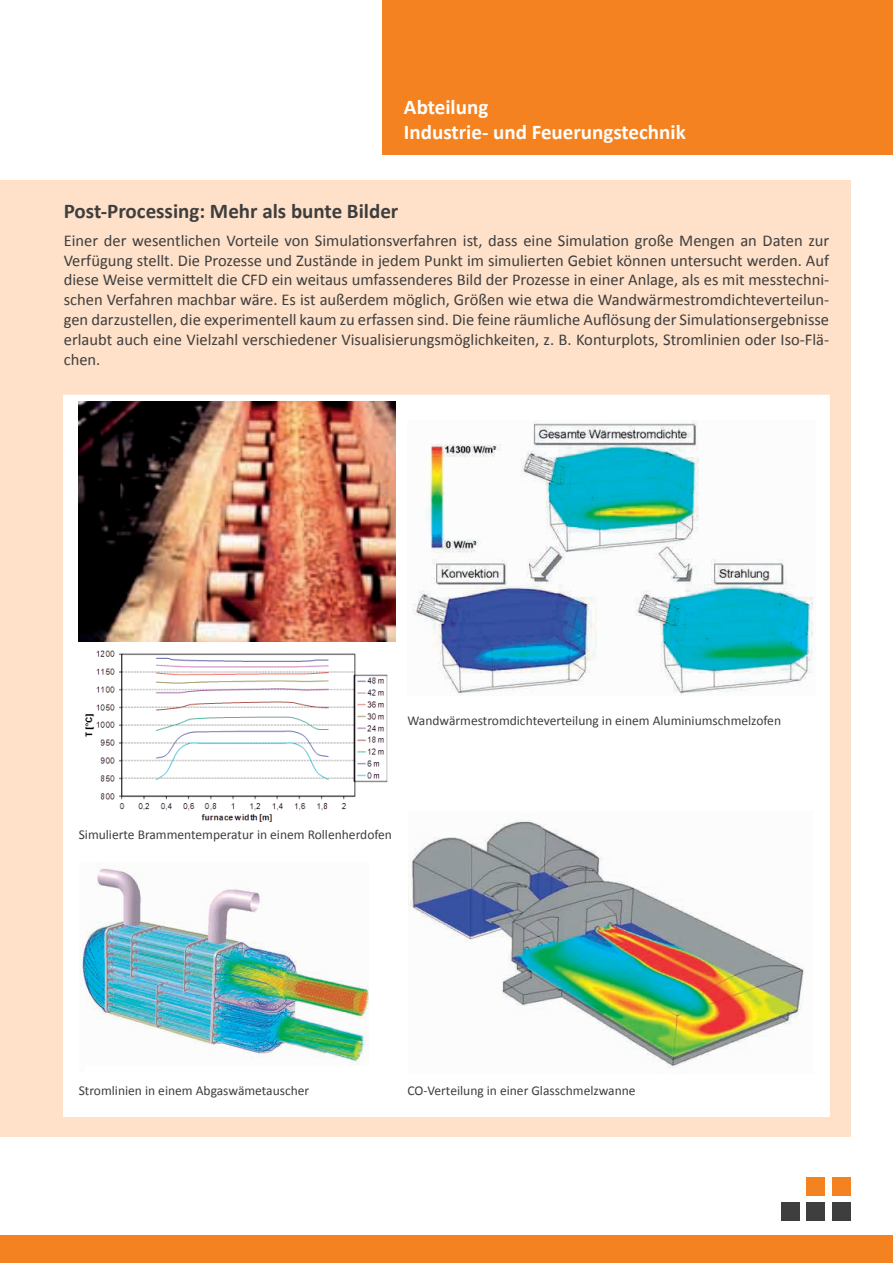
<style>
.page{position:relative;width:893px;height:1263px;background:#fff}
.page>*{position:absolute;margin:0;border:0;box-sizing:border-box;transform-origin:0 0}
.t1{font:700 21px/25.2px "Calibri";color:#fff}
.t2{font:700 21px "Calibri";color:#3e3e3f}
.t3{font:16.5px/19.8px "Calibri";color:#3e3e3f;text-align:justify}
.t4{font:13.5px "Calibri";color:#3e3e3f}
</style>
<div class="page">
<div style="left:0;top:1235px;width:893px;height:28px;background:#f58220"></div>
<div style="left:0;top:180px;width:850px;height:957px;background:#fee1c8"></div>
<div style="left:806px;top:1177px;width:19px;height:18px;background:#f58220"></div>
<div style="left:806px;top:1202px;width:19px;height:18px;background:#3e3e3f"></div>
<div style="left:781px;top:1202px;width:18px;height:18px;background:#3e3e3f"></div>
<div style="left:832px;top:1177px;width:18px;height:18px;background:#f58220"></div>
<div style="left:832px;top:1202px;width:18px;height:18px;background:#3e3e3f"></div>
<div style="left:383px;top:0;width:510px;height:155px;background:#f58220"></div>
<div style="left:63px;top:395px;width:767px;height:722px;background:#fff"></div>
<img style="left:407px;top:420px;width:408px;height:276px">
<img style="left:79px;top:401px;width:317px;height:241px">
<img style="left:409px;top:812px;width:404px;height:261px">
<img style="left:82px;top:642px;width:308px;height:187px">
<img style="left:78px;top:862px;width:291px;height:212px">
<div style="left:71px;top:845px;width:322px;height:17px;background:#fff"></div>
<div style="left:369px;top:853px;width:29px;height:232px;background:#fff"></div>
<div style="left:85px;top:1066px;width:294px;height:19px;background:#fff"></div>
<p class="t1" style="left:404px;top:94px;width:283px">Abteilung<br>Industrie- und Feuerungstechnik</p>
<p class="t2" style="left:64px;top:197px;width:336px">Post-Processing: Mehr als bunte Bilder</p>
<p class="t3" style="left:64px;top:230px;width:767px">Einer der wesentlichen Vorteile von Simulationsverfahren ist, dass eine Simulation große Mengen an Daten zur Verfügung stellt. Die Prozesse und Zustände in jedem Punkt im simulierten Gebiet können untersucht werden. Auf diese Weise vermittelt die CFD ein weitaus umfassenderes Bild der Prozesse in einer Anlage, als es mit messtechni&shy;schen Verfahren machbar wäre. Es ist außerdem möglich, Größen wie etwa die Wandwärmestromdichteverteilun&shy;gen darzustellen, die experimentell kaum zu erfassen sind. Die feine räumliche Auflösung der Simulationsergebnisse erlaubt auch eine Vielzahl verschiedener Visualisierungsmöglichkeiten, z. B. Konturplots, Stromlinien oder Iso-Flä&shy;chen.</p>
<p class="t4" style="left:407px;top:712px;width:375px">Wandwärmestromdichteverteilung in einem Aluminiumschmelzofen</p>
<p class="t4" style="left:79px;top:826px;width:315px">Simulierte Brammentemperatur in einem Rollenherdofen</p>
<p class="t4" style="left:79px;top:1082px;width:232px">Stromlinien in einem Abgaswämetauscher</p>
<p class="t4" style="left:407px;top:1082px;width:230px">CO-Verteilung in einer Glasschmelzwanne</p>
</div>
